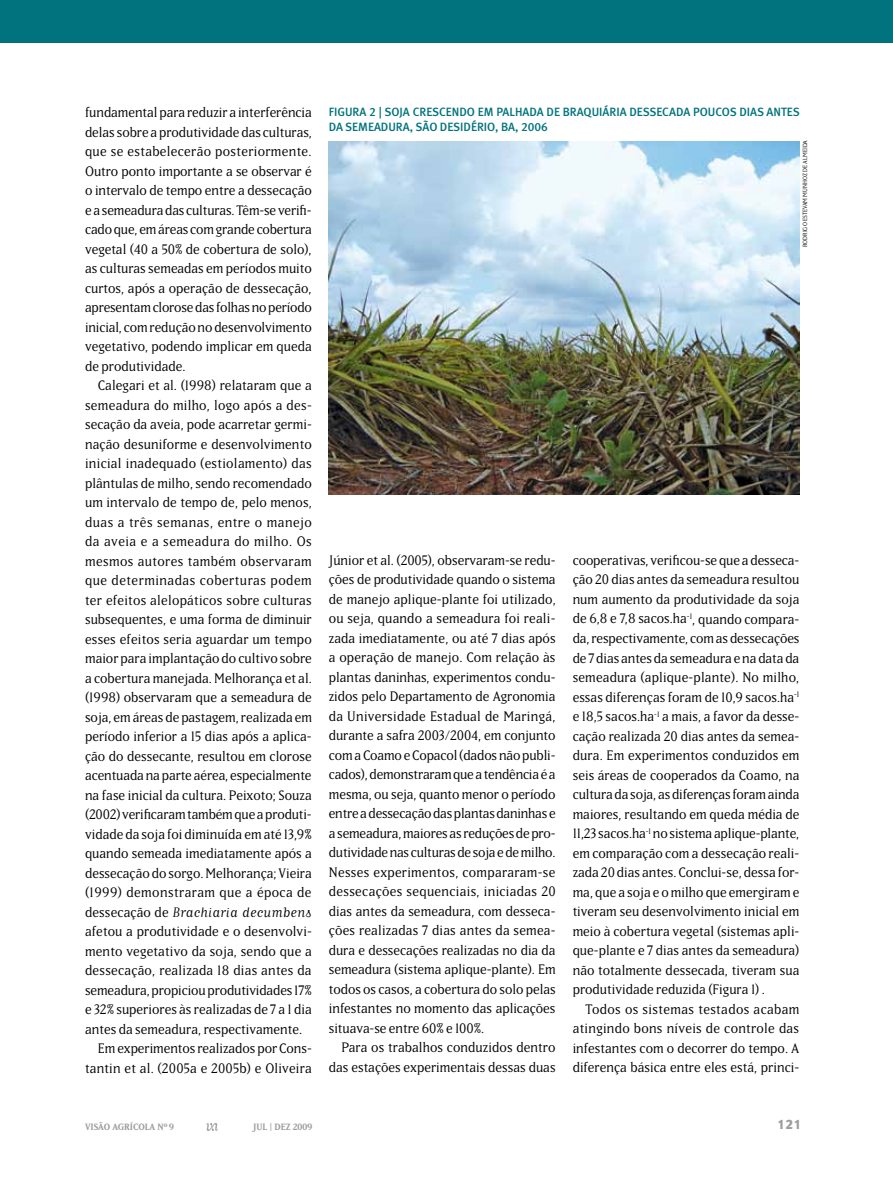
<style>
.page{position:relative;width:893px;height:1191px;background:#fff}
.page>*{position:absolute;margin:0;border:0;box-sizing:border-box;transform-origin:0 0}
.t1{font:13.5px/19.5px "Matrix Book Lining";color:#000;text-align:justify}
.t2{font:13.5px "Matrix Book Lining";letter-spacing:.035em;color:#000}
.t3{font:13.5px "Matrix Book Lining";letter-spacing:.02em;color:#000}
.t4{font:italic 13.5px "Matrix Book Lining";letter-spacing:.01em;color:#000}
.t5{font:13.5px "Matrix Book Lining";letter-spacing:.025em;color:#000}
.t6{font:13.5px "Matrix Book Lining";letter-spacing:.03em;color:#000}
.t7{font:13.5px "Meta Black Caps Expert";color:#9c9e9f}
.t8{font:12px/15px "Meta Medium LF";color:#00737f}
.t9{font:700 9px "Matrix Book Lining";color:#9c9e9f}
.t10{font:6px "Matrix Book Lining";color:#000}
.s1{font-style:normal}
</style>
<div class="page">
<div style="left:0;top:0;width:893px;height:43px;background:#00737f"></div>
<img style="left:329px;top:141px;width:470px;height:353px">
<svg style="left:206px;top:1123px;width:11px;height:7px"></svg>
<p class="t1" style="left:85px;top:102px;width:228px">fundamental para reduzir a interferência delas sobre a produtividade das culturas, que se estabelecerão posteriormente.<br>Outro ponto importante a se observar é o intervalo de tempo entre a dessecação e a semeadura das culturas. Têm-se verifi&shy;cado que, em áreas com grande cobertura vegetal (40 a 50% de cobertura de solo), as culturas semeadas em períodos muito curtos, após a operação de dessecação, apresentam clorose das folhas no período inicial, com redução no desenvolvimento vegetativo, podendo implicar em queda de produtividade.</p>
<p class="t1" style="left:98px;top:375px;width:215px">Calegari et al. (1998) relataram que a</p>
<p class="t3" style="left:85px;top:397px;width:228px">semeadura do milho, logo após a des-</p>
<p class="t1" style="left:85px;top:414px;width:228px">secação da aveia, pode acarretar germi-</p>
<p class="t1" style="left:85px;top:434px;width:228px">nação desuniforme e desenvolvimento</p>
<p class="t3" style="left:85px;top:455px;width:228px">inicial inadequado (estiolamento) das</p>
<p class="t1" style="left:85px;top:473px;width:228px">plântulas de milho, sendo recomendado</p>
<p class="t1" style="left:85px;top:492px;width:228px">um intervalo de tempo de, pelo menos,</p>
<p class="t2" style="left:85px;top:514px;width:228px">duas a três semanas, entre o manejo</p>
<p class="t2" style="left:85px;top:533px;width:228px">da aveia e a semeadura do milho. Os</p>
<p class="t5" style="left:85px;top:553px;width:228px">mesmos autores também observaram</p>
<p class="t2" style="left:85px;top:572px;width:228px">que determinadas coberturas podem</p>
<p class="t1" style="left:85px;top:590px;width:228px">ter efeitos alelopáticos sobre culturas</p>
<p class="t1" style="left:85px;top:609px;width:228px">subsequentes, e uma forma de diminuir</p>
<p class="t1" style="left:85px;top:629px;width:228px">esses efeitos seria aguardar um tempo</p>
<p class="t1" style="left:85px;top:648px;width:228px">maior para implantação do cultivo sobre</p>
<p class="t1" style="left:85px;top:668px;width:228px">a cobertura manejada. Melhorança et al.</p>
<p class="t1" style="left:85px;top:687px;width:228px">(1998) observaram que a semeadura de</p>
<p class="t1" style="left:85px;top:707px;width:228px">soja, em áreas de pastagem, realizada em</p>
<p class="t1" style="left:85px;top:726px;width:228px">período inferior a 15 dias após a aplica-</p>
<p class="t1" style="left:85px;top:746px;width:228px">ção do dessecante, resultou em clorose</p>
<p class="t1" style="left:85px;top:765px;width:228px">acentuada na parte aérea, especialmente</p>
<p class="t1" style="left:85px;top:785px;width:228px">na fase inicial da cultura. Peixoto; Souza</p>
<p class="t1" style="left:85px;top:804px;width:228px">(2002) verificaram também que a produti-</p>
<p class="t1" style="left:85px;top:824px;width:228px">vidade da soja foi diminuída em até 13,9%</p>
<p class="t1" style="left:85px;top:843px;width:228px">quando semeada imediatamente após a</p>
<p class="t1" style="left:85px;top:863px;width:228px">dessecação do sorgo. Melhorança; Vieira</p>
<p class="t6" style="left:85px;top:884px;width:228px">(1999) demonstraram que a época de</p>
<p class="t4" style="left:85px;top:904px;width:228px"><span class="s1">dessecação de</span> Brachiaria decumbens</p>
<p class="t1" style="left:85px;top:921px;width:228px">afetou a produtividade e o desenvolvi-</p>
<p class="t1" style="left:85px;top:941px;width:228px">mento vegetativo da soja, sendo que a</p>
<p class="t1" style="left:85px;top:960px;width:228px">dessecação, realizada 18 dias antes da</p>
<p class="t1" style="left:85px;top:980px;width:228px">semeadura, propiciou produtividades 17%</p>
<p class="t1" style="left:85px;top:999px;width:228px">e 32% superiores às realizadas de 7 a 1 dia</p>
<p class="t1" style="left:85px;top:1019px;width:219px">antes da semeadura, respectivamente.</p>
<p class="t1" style="left:98px;top:1038px;width:216px">Em experimentos realizados por Cons-</p>
<p class="t1" style="left:85px;top:1058px;width:228px">tantin et al. (2005a e 2005b) e Oliveira</p>
<p class="t8" style="left:329px;top:104px;width:472px">FIGURA 2 | SOJA CRESCENDO EM PALHADA DE BRAQUIÁRIA DESSECADA POUCOS DIAS ANTES<br>DA SEMEADURA, SÃO DESIDÉRIO, BA, 2006</p>
<p class="t10" style="left:802px;top:247px;width:109px;rotate:-90deg">Rodrigo Estevam Munhoz de Almeida</p>
<p class="t1" style="left:329px;top:550px;width:228px">Júnior et al. (2005), observaram-se redu&shy;ções de produtividade quando o sistema de manejo aplique-plante foi utilizado, ou seja, quando a semeadura foi reali&shy;zada imediatamente, ou até 7 dias após a operação de manejo. Com relação às plantas daninhas, experimentos condu&shy;zidos pelo Departamento de Agronomia da Universidade Estadual de Maringá, durante a safra 2003/2004, em conjunto com a Coamo e Copacol (dados não publi&shy;cados), demonstraram que a tendência é a mesma, ou seja, quanto menor o período entre a dessecação das plantas daninhas e a semeadura, maiores as reduções de pro&shy;dutividade nas culturas de soja e de milho.<br>Nesses experimentos, compararam-se dessecações sequenciais, iniciadas 20 dias antes da semeadura, com desseca&shy;ções realizadas 7 dias antes da semea&shy;dura e dessecações realizadas no dia da semeadura (sistema aplique-plante). Em todos os casos, a cobertura do solo pelas infestantes no momento das aplicações situava-se entre 60% e 100%.</p>
<p class="t1" style="left:329px;top:1037px;width:228px;text-align:right">Para os trabalhos conduzidos dentro das estações experimentais dessas duas</p>
<p class="t1" style="left:573px;top:550px;width:228px">cooperativas, verificou-se que a desseca&shy;ção 20 dias antes da semeadura resultou num aumento da produtividade da soja de 6,8 e 7,8 sacos.ha<sup>-1</sup>, quando compara&shy;da, respectivamente, com as dessecações de 7 dias antes da semeadura e na data da semeadura (aplique-plante). No milho, essas diferenças foram de 10,9 sacos.ha<sup>-1 </sup>e 18,5 sacos.ha<sup>-1</sup> a mais, a favor da desse&shy;cação realizada 20 dias antes da semea&shy;dura. Em experimentos conduzidos em seis áreas de cooperados da Coamo, na cultura da soja, as diferenças foram ainda maiores, resultando em queda média de 11,23 sacos.ha<sup>-1</sup> no sistema aplique-plante, em comparação com a dessecação reali&shy;zada 20 dias antes. Conclui-se, dessa for&shy;ma, que a soja e o milho que emergiram e tiveram seu desenvolvimento inicial em meio à cobertura vegetal (sistemas apli&shy;que-plante e 7 dias antes da semeadura) não totalmente dessecada, tiveram sua produtividade reduzida (Figura 1) .</p>
<p class="t1" style="left:573px;top:999px;width:228px;text-indent:13px">Todos os sistemas testados acabam atingindo bons níveis de controle das infestantes com o decorrer do tempo. A diferença básica entre eles está, princi-</p>
<p class="t9" style="left:85px;top:1121px;width:91px">VISÃO AGRÍCOLA Nº9</p>
<p class="t9" style="left:253px;top:1121px;width:61px">JUL | DEZ 2009</p>
<p class="t7" style="left:778px;top:1116px;width:23px">121</p>
</div>
